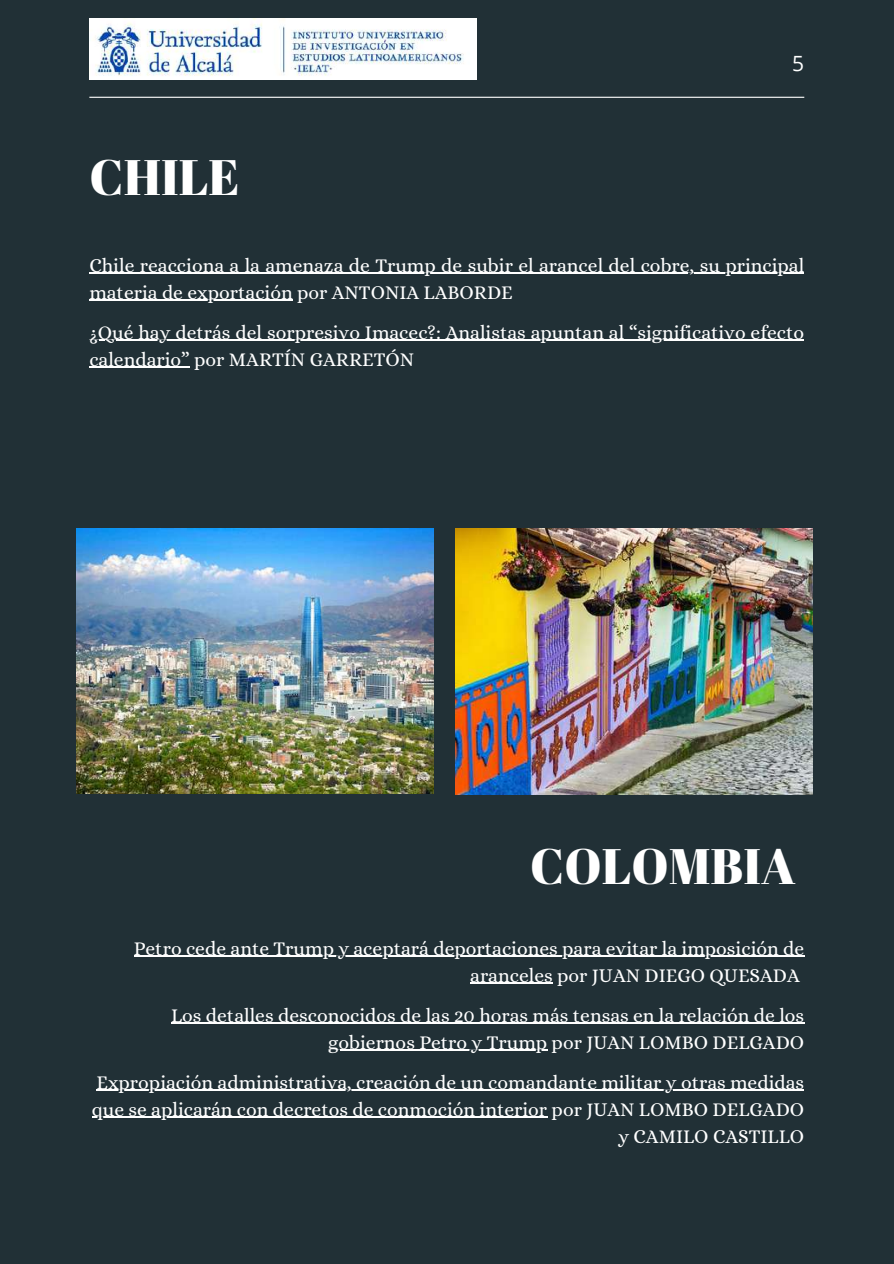
<style>
.page{position:relative;width:894px;height:1264px;background:#fff}
.page>*{position:absolute;margin:0;border:0;box-sizing:border-box;transform-origin:0 0}
.t1{font:49.8px "Abril Fatface";color:#fff}
.t2{font:21px "Open Sans";color:#fff}
.t3{font:19.5px/27px "Alice";color:#fff;text-align:right}
</style>
<div class="page">
<div style="left:0;top:0;width:893px;height:1263px;background:#213036"></div>
<hr style="left:89px;top:97px;width:715px;height:1px;background:#fff">
<img style="left:89px;top:18px;width:387px;height:62px">
<img style="left:77px;top:528px;width:357px;height:266px">
<img style="left:455px;top:528px;width:357px;height:266px">
<hr style="left:89px;top:273px;width:715px;height:1px;background:#fff">
<hr style="left:89px;top:300px;width:204px;height:1px;background:#fff">
<hr style="left:89px;top:340px;width:715px;height:1px;background:#fff">
<hr style="left:89px;top:367px;width:101px;height:1px;background:#fff">
<hr style="left:134px;top:955px;width:670px;height:1px;background:#fff">
<hr style="left:470px;top:982px;width:82px;height:1px;background:#fff">
<hr style="left:171px;top:1022px;width:633px;height:1px;background:#fff">
<hr style="left:328px;top:1049px;width:219px;height:1px;background:#fff">
<hr style="left:96px;top:1089px;width:708px;height:1px;background:#fff">
<hr style="left:92px;top:1116px;width:455px;height:1px;background:#fff">
<h1 class="t1" style="left:89px;top:142px;width:152px">CHILE</h1>
<p class="t2" style="left:792px;top:48px;width:13px">5</p>
<p class="t3" style="left:89px;top:252px;width:716px;text-align:left">Chile reacciona a la amenaza de Trump de subir el arancel del cobre, su principal materia de exportación por ANTONIA LABORDE</p>
<p class="t3" style="left:89px;top:319px;width:716px;text-align:left">¿Qué hay detrás del sorpresivo Imacec?: Analistas apuntan al “significativo efecto calendario” por MARTÍN GARRETÓN</p>
<h1 class="t1" style="left:530px;top:831px;width:267px">COLOMBIA</h1>
<p class="t3" style="left:134px;top:934px;width:671px">Petro cede ante Trump y aceptará deportaciones para evitar la imposición de aranceles por JUAN DIEGO QUESADA</p>
<p class="t3" style="left:171px;top:1001px;width:634px">Los detalles desconocidos de las 20 horas más tensas en la relación de los gobiernos Petro y Trump por JUAN LOMBO DELGADO</p>
<p class="t3" style="left:92px;top:1068px;width:713px">Expropiación administrativa, creación de un comandante militar y otras medidas que se aplicarán con decretos de conmoción interior por JUAN LOMBO DELGADO y CAMILO CASTILLO</p>
</div>
